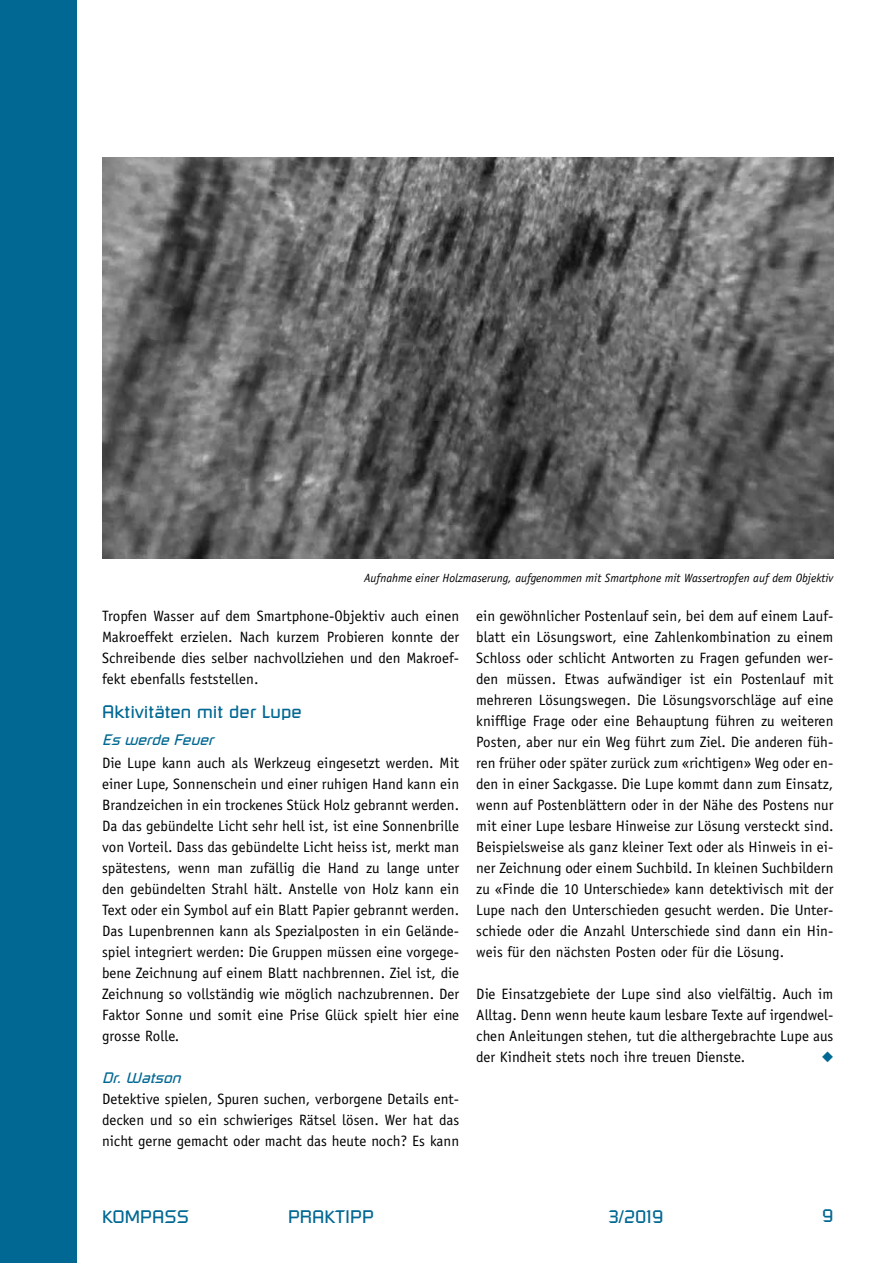
<style>
.page{position:relative;width:893px;height:1263px;background:#fff}
.page>*{position:absolute;margin:0;border:0;box-sizing:border-box;transform-origin:0 0}
.t1{font:18px "Russell Square";letter-spacing:.005em;color:#006892}
.t2{font:15px/21px "Officina Sans";letter-spacing:.005em;color:#000;text-align:justify}
.t3{font:italic 15px "Russell Square";letter-spacing:.005em;color:#006892}
.t4{font:italic 12px "Officina Sans";color:#000}
</style>
<div class="page">
<div style="left:0;top:0;width:77px;height:1263px;background:#006892"></div>
<img style="left:102px;top:157px;width:731px;height:401px">
<p class="t4" style="left:364px;top:571px;width:471px">Aufnahme einer Holzmaserung, aufgenommen mit Smartphone mit Wassertropfen auf dem Objektiv</p>
<p class="t2" style="left:102px;top:605px;width:359px">Tropfen Wasser auf dem Smartphone-Objektiv auch einen Makroeffekt erzielen. Nach kurzem Probieren konnte der Schreibende dies selber nachvollziehen und den Makroef&shy;fekt ebenfalls feststellen.</p>
<p class="t1" style="left:102px;top:701px;width:201px">Aktivitäten mit der Lupe</p>
<p class="t3" style="left:102px;top:731px;width:112px">Es werde Feuer</p>
<p class="t2" style="left:102px;top:752px;width:359px">Die Lupe kann auch als Werkzeug eingesetzt werden. Mit einer Lupe, Sonnenschein und einer ruhigen Hand kann ein Brandzeichen in ein trockenes Stück Holz gebrannt werden.<br>Da das gebündelte Licht sehr hell ist, ist eine Sonnenbrille von Vorteil. Dass das gebündelte Licht heiss ist, merkt man spätestens, wenn man zufällig die Hand zu lange unter den gebündelten Strahl hält. Anstelle von Holz kann ein Text oder ein Symbol auf ein Blatt Papier gebrannt werden.<br>Das Lupenbrennen kann als Spezialposten in ein Gelände&shy;spiel integriert werden: Die Gruppen müssen eine vorgege&shy;bene Zeichnung auf einem Blatt nachbrennen. Ziel ist, die Zeichnung so vollständig wie möglich nachzubrennen. Der Faktor Sonne und somit eine Prise Glück spielt hier eine grosse Rolle.</p>
<p class="t3" style="left:102px;top:1069px;width:80px">Dr. Watson</p>
<p class="t2" style="left:102px;top:1088px;width:359px">Detektive spielen, Spuren suchen, verborgene Details ent&shy;decken und so ein schwieriges Rätsel lösen. Wer hat das nicht gerne gemacht oder macht das heute noch? Es kann</p>
<p class="t2" style="left:476px;top:605px;width:359px">ein gewöhnlicher Postenlauf sein, bei dem auf einem Lauf&shy;blatt ein Lösungswort, eine Zahlenkombination zu einem Schloss oder schlicht Antworten zu Fragen gefunden wer&shy;den müssen. Etwas aufwändiger ist ein Postenlauf mit mehreren Lösungswegen. Die Lösungsvorschläge auf eine knifflige Frage oder eine Behauptung führen zu weiteren Posten, aber nur ein Weg führt zum Ziel. Die anderen füh&shy;ren früher oder später zurück zum «richtigen» Weg oder en&shy;den in einer Sackgasse. Die Lupe kommt dann zum Einsatz, wenn auf Postenblättern oder in der Nähe des Postens nur mit einer Lupe lesbare Hinweise zur Lösung versteckt sind.<br>Beispielsweise als ganz kleiner Text oder als Hinweis in ei&shy;ner Zeichnung oder einem Suchbild. In kleinen Suchbildern zu «Finde die 10 Unterschiede» kann detektivisch mit der Lupe nach den Unterschieden gesucht werden. Die Unter&shy;schiede oder die Anzahl Unterschiede sind dann ein Hin&shy;weis für den nächsten Posten oder für die Lösung.</p>
<p class="t2" style="left:476px;top:983px;width:359px">Die Einsatzgebiete der Lupe sind also vielfältig. Auch im Alltag. Denn wenn heute kaum lesbare Texte auf irgendwel&shy;chen Anleitungen stehen, tut die althergebrachte Lupe aus der Kindheit stets noch ihre treuen Dienste.</p>
<p class="t1" style="left:102px;top:1206px;width:89px">KOMPASS</p>
<p class="t1" style="left:288px;top:1206px;width:87px">PRAKTIPP</p>
<p class="t1" style="left:609px;top:1206px;width:56px">3/2019</p>
<p class="t1" style="left:822px;top:1204px;width:13px">9</p>
</div>
